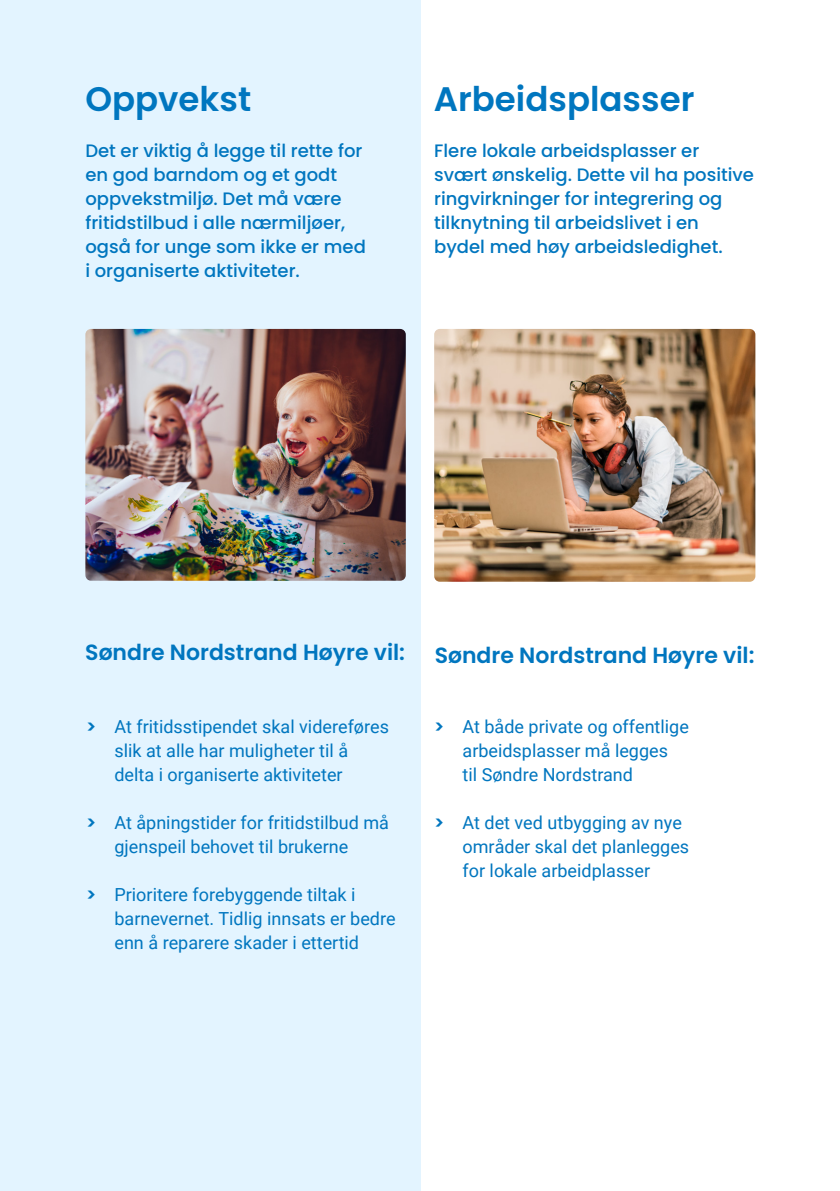
<style>
.page{position:relative;width:840px;height:1191px;background:#fff}
.page>*{position:absolute;margin:0;border:0;box-sizing:border-box;transform-origin:0 0}
.t1{font:600 34px "Poppins";color:#0076bf}
.t2{font:600 22px "Poppins";color:#0076bf}
.t3{font:18px/24px "Roboto";color:#0076bf}
.t4{font:500 18px/24px "Poppins";color:#0076bf}
.s1{font-family:"Poppins";font-weight:600}
</style>
<div class="page">
<div style="left:0;top:0;width:420px;height:1191px;background:#e3f4ff"></div>
<img style="left:434px;top:329px;width:321px;height:253px">
<img style="left:85px;top:329px;width:320px;height:252px">
<p class="t1" style="left:85px;top:80px;width:167px">Oppvekst</p>
<p class="t1" style="left:433px;top:80px;width:262px">Arbeidsplasser</p>
<p class="t4" style="left:85px;top:139px;width:282px">Det er viktig å legge til rette for en god barndom og et godt oppvekstmiljø. Det må være fritidstilbud i alle nærmiljøer, også for unge som ikke er med i organiserte aktiviteter.</p>
<p class="t4" style="left:434px;top:139px;width:321px">Flere lokale arbeidsplasser er svært ønskelig. Dette vil ha positive ringvirkninger for integrering og tilknytning til arbeidslivet i en bydel med høy arbeidsledighet.</p>
<p class="t2" style="left:85px;top:640px;width:321px">Søndre Nordstrand Høyre vil:</p>
<p class="t2" style="left:434px;top:642px;width:321px">Søndre Nordstrand Høyre vil:</p>
<p class="t3" style="left:114px;top:714px;width:276px;text-indent:-28px"><span class="s1">&gt;</span> At fritidsstipendet skal videreføres slik at alle har muligheter til å delta i organiserte aktiviteter</p>
<p class="t3" style="left:114px;top:810px;width:276px;text-indent:-28px"><span class="s1">&gt;</span> At åpningstider for fritidstilbud må gjenspeil behovet til brukerne</p>
<p class="t3" style="left:114px;top:882px;width:282px;text-indent:-28px"><span class="s1">&gt;</span> Prioritere forebyggende tiltak i barnevernet. Tidlig innsats er bedre enn å reparere skader i ettertid</p>
<p class="t3" style="left:462px;top:714px;width:228px;text-indent:-28px"><span class="s1">&gt;</span> At både private og offentlige arbeidsplasser må legges<br>til Søndre Nordstrand</p>
<p class="t3" style="left:462px;top:810px;width:228px;text-indent:-28px"><span class="s1">&gt;</span> At det ved utbygging av nye områder skal det planlegges for lokale arbeidplasser</p>
</div>
